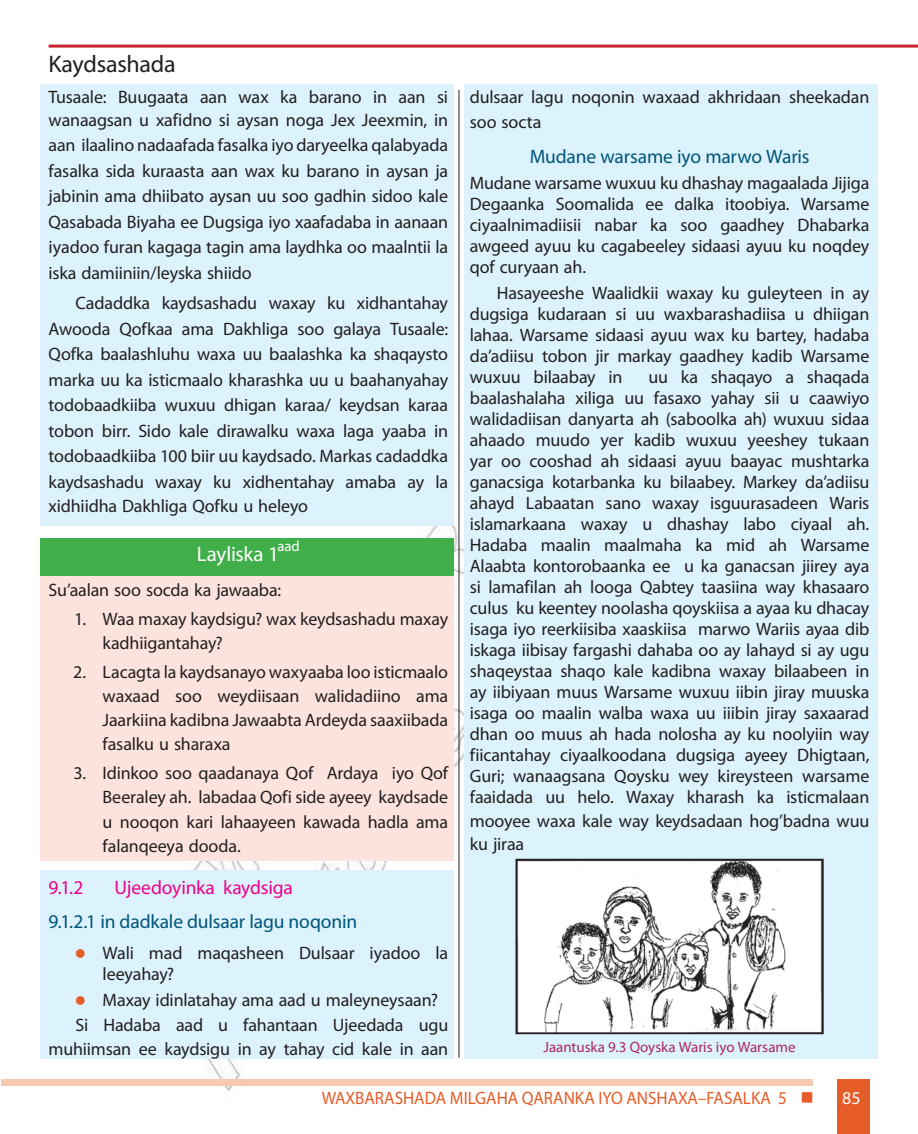
<style>
.page{position:relative;width:918px;height:1134px;background:#fff}
.page>*{position:absolute;margin:0;border:0;box-sizing:border-box;transform-origin:0 0}
.t1{font:24px "Myriad Pro";letter-spacing:-.015em;color:#231f20}
.t2{font:21px "Myriad Pro";letter-spacing:-.015em;color:#fff}
.t3{font:19.5px "Myriad Pro";letter-spacing:-.01em;color:#00567a}
.t4{font:19.5px "Myriad Pro";letter-spacing:-.01em;color:#ed028c}
.t5{font:18px/21px "Myriad Pro";letter-spacing:-.01em;color:#231f20;text-align:justify}
.t6{font:18px "Myriad Pro";color:#e55c28;scale:.95 1}
.t7{font:18px "Myriad Pro";color:#fff}
.t8{font:15px "Myriad Pro";letter-spacing:-.005em;color:#ac2568}
.t9{font:14.7px "Myriad Pro";color:#fff}
.s1{color:#e55c28}
</style>
<div class="page">
<img style="left:54px;top:108px;width:824px;height:1026px">
<hr style="left:459px;top:90px;width:1px;height:968px;background:#231f20">
<hr style="left:49px;top:45px;width:869px;height:3px;background:#c8242b">
<div style="left:1px;top:1080px;width:811px;height:6px;background:#f7c9ad"></div>
<div style="left:837px;top:1080px;width:32px;height:54px;background:#e55c28"></div>
<div style="left:40px;top:544px;width:413px;height:317px;background:#fde3de"></div>
<div style="left:40px;top:538px;width:413px;height:37px;background:#40ae49"></div>
<div style="left:465px;top:84px;width:413px;height:974px;background:#dcf2fc"></div>
<div style="left:40px;top:870px;width:413px;height:188px;background:#dcf2fc"></div>
<div style="left:40px;top:84px;width:413px;height:441px;background:#dcf2fc"></div>
<img style="left:519px;top:862px;width:302px;height:169px">
<div style="left:516px;top:859px;width:308px;height:175px;border:2px solid #231f20"></div>
<h1 class="t1" style="left:49px;top:49px;width:129px">Kaydsashada</h1>
<p class="t5" style="left:49px;top:86px;width:401px;line-height:22.5px">Tusaale: Buugaata aan wax ka barano in aan si wanaagsan u xafidno si aysan noga Jex Jeexmin, in</p>
<p class="t5" style="left:49px;top:132px;width:401px;line-height:25.5px">aan ilaalino nadaafada fasalka iyo daryeelka qalabyada fasalka sida kuraasta aan wax ku barano in aysan ja jabinin ama dhiibato aysan uu soo gadhin sidoo kale Qasabada Biyaha ee Dugsiga iyo xaafadaba in aanaan iyadoo furan kagaga tagin ama laydhka oo maalntii la iska damiiniin/leyska shiido</p>
<p class="t5" style="left:49px;top:290px;width:401px;line-height:25.3px;text-indent:27px">Cadaddka kaydsashadu waxay ku xidhantahay Awooda Qofkaa ama Dakhliga soo galaya Tusaale:<br>Qofka baalashluhu waxa uu baalashka ka shaqaysto marka uu ka isticmaalo kharashka uu u baahanyahay todobaadkiiba wuxuu dhigan karaa/ keydsan karaa tobon birr. Sido kale dirawalku waxa laga yaaba in todobaadkiiba 100 biir uu kaydsado. Markas cadaddka kaydsashadu waxay ku xidhentahay amaba ay la xidhiidha Dakhliga Qofku u heleyo</p>
<p class="t2" style="left:197px;top:541px;width:83px">Layliska 1</p>
<p class="t9" style="left:277px;top:537px;width:24px">aad</p>
<p class="t5" style="left:49px;top:579px;width:234px">Su’aalan soo socda ka jawaaba:</p>
<p class="t5" style="left:103px;top:606px;width:347px;line-height:24.5px;text-indent:-28px">1. Waa maxay kaydsigu? wax keydsashadu maxay kadhiigantahay?</p>
<p class="t5" style="left:103px;top:660px;width:347px;line-height:24px;text-indent:-29px">2. Lacagta la kaydsanayo waxyaaba loo isticmaalo waxaad soo weydiisaan walidadiino ama Jaarkiina kadibna Jawaabta Ardeyda saaxiibada fasalku u sharaxa</p>
<p class="t5" style="left:103px;top:760px;width:347px;line-height:24.5px;text-indent:-29px">3. Idinkoo soo qaadanaya Qof Ardaya iyo Qof Beeraley ah. labadaa Qofi side ayeey kaydsade u nooqon kari lahaayeen kawada hadla ama falanqeeya dooda.</p>
<p class="t4" style="left:49px;top:875px;width:37px">9.1.2</p>
<p class="t4" style="left:115px;top:875px;width:180px">Ujeedoyinka kaydsiga</p>
<p class="t3" style="left:49px;top:909px;width:310px">9.1.2.1 in dadkale dulsaar lagu noqonin</p>
<p class="t5" style="left:103px;top:942px;width:347px;text-indent:-28px"><span class="s1">●</span> Wali mad maqasheen Dulsaar iyadoo la leeyahay?</p>
<p class="t5" style="left:75px;top:986px;width:375px;line-height:25.5px"><span class="s1">●</span> Maxay idinlatahay ama aad u maleyneysaan?<br>Si Hadaba aad u fahantaan Ujeedada ugu</p>
<p class="t5" style="left:49px;top:1038px;width:401px">muhiimsan ee kaydsigu in ay tahay cid kale in aan</p>
<p class="t5" style="left:470px;top:85px;width:401px;line-height:24.5px">dulsaar lagu noqonin waxaad akhridaan sheekadan soo socta</p>
<p class="t3" style="left:530px;top:144px;width:281px">Mudane warsame iyo marwo Waris</p>
<p class="t5" style="left:470px;top:173px;width:401px">Mudane warsame wuxuu ku dhashay magaalada Jijiga Degaanka Soomalida ee dalka itoobiya. Warsame ciyaalnimadiisii nabar ka soo gaadhey Dhabarka awgeed ayuu ku cagabeeley sidaasi ayuu ku noqdey qof curyaan ah.</p>
<p class="t5" style="left:470px;top:282px;width:401px;text-indent:27px">Hasayeeshe Waalidkii waxay ku guleyteen in ay dugsiga kudaraan si uu waxbarashadiisa u dhiigan lahaa. Warsame sidaasi ayuu wax ku bartey, hadaba da’adiisu tobon jir markay gaadhey kadib Warsame wuxuu bilaabay in</p>
<p class="t5" style="left:470px;top:366px;width:401px;text-indent:179px">uu ka shaqayo a shaqada baalashalaha xiliga uu fasaxo yahay sii u caawiyo walidadiisan danyarta ah (saboolka ah) wuxuu sidaa ahaado muudo yer kadib wuxuu yeeshey tukaan yar oo cooshad ah sidaasi ayuu baayac mushtarka ganacsiga kotarbanka ku bilaabey. Markey da’adiisu ahayd Labaatan sano waxay isguurasadeen Waris islamarkaana waxay u dhashay labo ciyaal ah.<br>Hadaba maalin maalmaha ka mid ah Warsame Alaabta kontorobaanka ee u ka ganacsan jiirey aya si lamafilan ah looga Qabtey taasiina way khasaaro culus ku keentey noolasha qoyskiisa a ayaa ku dhacay isaga iyo reerkiisiba xaaskiisa marwo Wariis ayaa dib iskaga iibisay fargashi dahaba oo ay lahayd si ay ugu shaqeystaa shaqo kale kadibna waxay bilaabeen in ay iibiyaan muus Warsame wuxuu iibin jiray muuska isaga oo maalin walba waxa uu iiibin jiray saxaarad dhan oo muus ah hada nolosha ay ku noolyiin way fiicantahay ciyaalkoodana dugsiga ayeey Dhigtaan, Guri; wanaagsana Qoysku wey kireysteen warsame faaidada uu helo. Waxay kharash ka isticmalaan</p>
<p class="t5" style="left:470px;top:809px;width:401px;line-height:23.5px">mooyee waxa kale way keydsadaan hog’badna wuu ku jiraa</p>
<p class="t8" style="left:544px;top:1038px;width:254px">Jaantuska 9.3 Qoyska Waris iyo Warsame</p>
<p class="t6" style="left:322px;top:1087px;width:520px">WAXBARASHADA MILGAHA QARANKA IYO ANSHAXA–FASALKA 5 ■</p>
<p class="t7" style="left:842px;top:1087px;width:20px">85</p>
</div>
